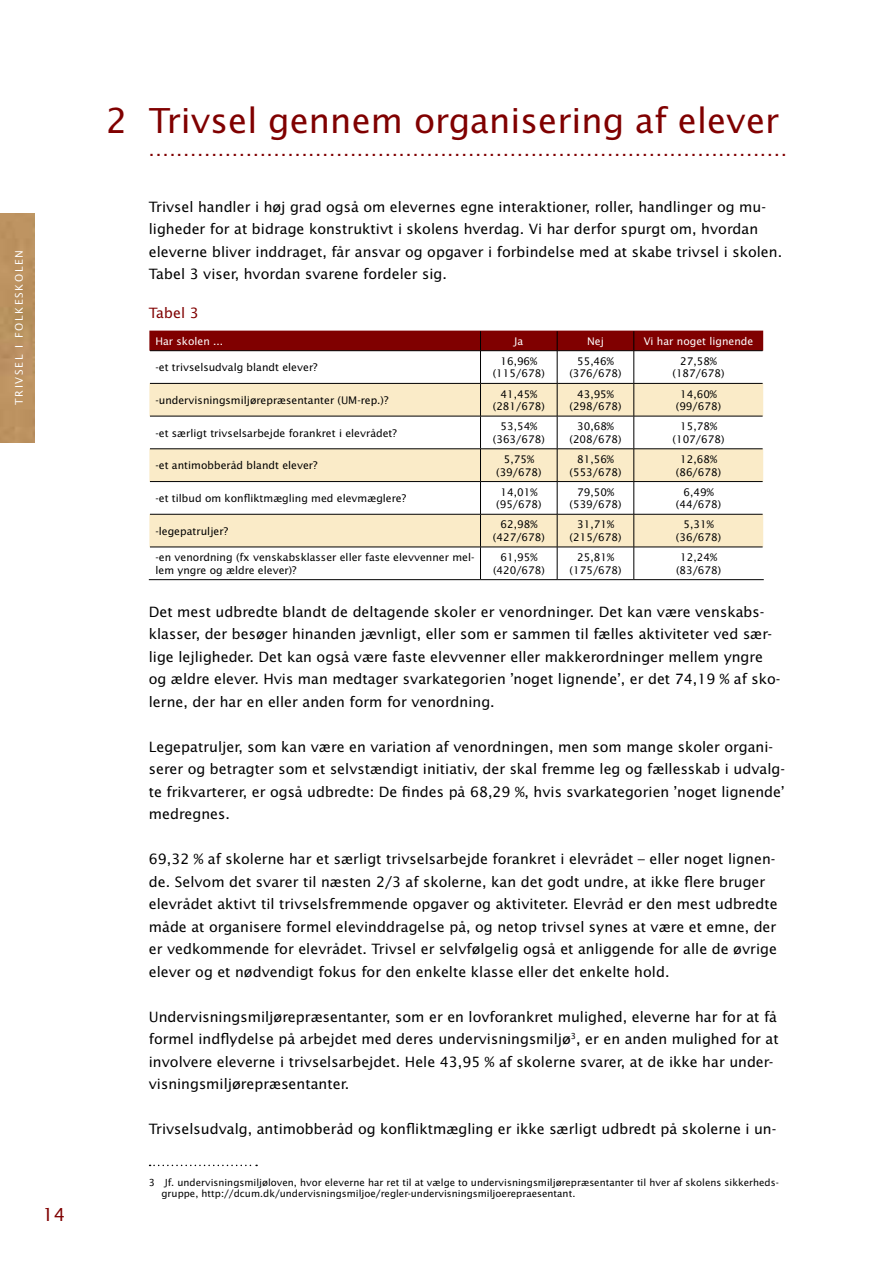
<style>
.page{position:relative;width:893px;height:1263px;background:#fff}
.page>*{position:absolute;margin:0;border:0;box-sizing:border-box;transform-origin:0 0}
.t1{font:34.5px "Lucida Sans Std";color:#800000}
.t2{font:18px "Lucida Sans Std";color:#800000}
.t3{font:14.25px/22.5px "Lucida Sans Std";color:#000}
.t4{font:14.25px "Lucida Sans Std";color:#800000}
.t5{font:10.5px/12.6px "Lucida Sans Std";color:#000;text-align:center}
.t6{font:10.5px "Lucida Sans Std";color:#fff}
.t7{font:9.75px/11.7px "Lucida Sans Std";color:#000}
</style>
<div class="page">
<div style="left:149px;top:383px;width:614px;height:33px;background:#faebc8"></div>
<svg style="left:149px;top:449px;width:614px;height:98px;fill:#faebc8"></svg>
<div style="left:149px;top:331px;width:614px;height:20px;background:#800000"></div>
<hr style="left:150px;top:350px;width:330px;height:1px;background:#000">
<hr style="left:480px;top:350px;width:77px;height:1px;background:#000">
<hr style="left:480px;top:351px;width:1px;height:32px;background:#000">
<hr style="left:557px;top:350px;width:77px;height:1px;background:#000">
<hr style="left:557px;top:351px;width:1px;height:32px;background:#000">
<hr style="left:634px;top:350px;width:129px;height:1px;background:#000">
<hr style="left:634px;top:351px;width:1px;height:32px;background:#000">
<hr style="left:150px;top:383px;width:330px;height:1px;background:#000">
<hr style="left:480px;top:383px;width:77px;height:1px;background:#000">
<hr style="left:480px;top:384px;width:1px;height:32px;background:#000">
<hr style="left:557px;top:383px;width:77px;height:1px;background:#000">
<hr style="left:557px;top:384px;width:1px;height:32px;background:#000">
<hr style="left:634px;top:383px;width:129px;height:1px;background:#000">
<hr style="left:634px;top:384px;width:1px;height:32px;background:#000">
<hr style="left:150px;top:416px;width:330px;height:1px;background:#000">
<hr style="left:480px;top:416px;width:77px;height:1px;background:#000">
<hr style="left:480px;top:416px;width:1px;height:33px;background:#000">
<hr style="left:557px;top:416px;width:77px;height:1px;background:#000">
<hr style="left:557px;top:416px;width:1px;height:33px;background:#000">
<hr style="left:634px;top:416px;width:129px;height:1px;background:#000">
<hr style="left:634px;top:416px;width:1px;height:33px;background:#000">
<hr style="left:150px;top:448px;width:330px;height:1px;background:#000">
<hr style="left:480px;top:448px;width:77px;height:1px;background:#000">
<hr style="left:480px;top:449px;width:1px;height:32px;background:#000">
<hr style="left:557px;top:448px;width:77px;height:1px;background:#000">
<hr style="left:557px;top:449px;width:1px;height:32px;background:#000">
<hr style="left:634px;top:448px;width:129px;height:1px;background:#000">
<hr style="left:634px;top:449px;width:1px;height:32px;background:#000">
<hr style="left:150px;top:481px;width:330px;height:1px;background:#000">
<hr style="left:480px;top:481px;width:77px;height:1px;background:#000">
<hr style="left:480px;top:482px;width:1px;height:32px;background:#000">
<hr style="left:557px;top:481px;width:77px;height:1px;background:#000">
<hr style="left:557px;top:482px;width:1px;height:32px;background:#000">
<hr style="left:634px;top:481px;width:129px;height:1px;background:#000">
<hr style="left:634px;top:482px;width:1px;height:32px;background:#000">
<hr style="left:150px;top:514px;width:330px;height:1px;background:#000">
<hr style="left:480px;top:514px;width:77px;height:1px;background:#000">
<hr style="left:480px;top:514px;width:1px;height:33px;background:#000">
<hr style="left:557px;top:514px;width:77px;height:1px;background:#000">
<hr style="left:557px;top:514px;width:1px;height:33px;background:#000">
<hr style="left:634px;top:514px;width:129px;height:1px;background:#000">
<hr style="left:634px;top:514px;width:1px;height:33px;background:#000">
<hr style="left:150px;top:547px;width:330px;height:1px;background:#000">
<hr style="left:480px;top:547px;width:77px;height:1px;background:#000">
<hr style="left:480px;top:547px;width:1px;height:32px;background:#000">
<hr style="left:557px;top:547px;width:77px;height:1px;background:#000">
<hr style="left:557px;top:547px;width:1px;height:32px;background:#000">
<hr style="left:634px;top:547px;width:129px;height:1px;background:#000">
<hr style="left:634px;top:547px;width:1px;height:32px;background:#000">
<hr style="left:149px;top:579px;width:331px;height:1px;background:#000">
<hr style="left:480px;top:579px;width:77px;height:1px;background:#000">
<hr style="left:557px;top:579px;width:77px;height:1px;background:#000">
<hr style="left:634px;top:579px;width:130px;height:1px;background:#000">
<svg style="left:150px;top:1165px;width:107px;height:1px"></svg>
<div style="left:0;top:213px;width:34px;height:229px;background:#bc9261"></div>
<p class="t6" style="left:13px;top:405px;width:155px;rotate:-90deg">Trivsel i folkeskolen</p>
<p class="t2" style="left:43px;top:1204px;width:24px">14</p>
<h1 class="t1" style="left:106px;top:101px;width:23px">2</h1>
<h1 class="t1" style="left:149px;top:101px;width:632px">Trivsel gennem organisering af elever</h1>
<p class="t2" style="left:149px;top:139px;width:639px">............................................................................................</p>
<p class="t3" style="left:149px;top:195px;width:635px">Trivsel handler i høj grad også om elevernes egne interaktioner, roller, handlinger og mu&shy;ligheder for at bidrage konstruktivt i skolens hverdag. Vi har derfor spurgt om, hvordan eleverne bliver inddraget, får ansvar og opgaver i forbindelse med at skabe trivsel i skolen.<br>Tabel 3 viser, hvordan svarene fordeler sig.</p>
<p class="t4" style="left:149px;top:305px;width:51px">Tabel 3</p>
<p class="t6" style="left:155px;top:335px;width:69px">Har skolen ...</p>
<p class="t6" style="left:514px;top:335px;width:11px">Ja</p>
<p class="t6" style="left:587px;top:335px;width:18px">Nej</p>
<p class="t6" style="left:644px;top:335px;width:111px">Vi har noget lignende</p>
<p class="t5" style="left:155px;top:361px;width:164px">-et trivselsudvalg blandt elever?</p>
<p class="t5" style="left:493px;top:355px;width:53px">16,96% (115/678)</p>
<p class="t5" style="left:570px;top:355px;width:53px">55,46% (376/678)</p>
<p class="t5" style="left:673px;top:355px;width:53px">27,58% (187/678)</p>
<p class="t5" style="left:155px;top:394px;width:235px">-undervisningsmiljørepræsentanter (UM-rep.)?</p>
<p class="t5" style="left:493px;top:388px;width:53px">41,45% (281/678)</p>
<p class="t5" style="left:570px;top:388px;width:53px">43,95% (298/678)</p>
<p class="t5" style="left:676px;top:388px;width:47px">14,60% (99/678)</p>
<p class="t5" style="left:155px;top:427px;width:243px">-et særligt trivselsarbejde forankret i elevrådet?</p>
<p class="t5" style="left:493px;top:420px;width:53px">53,54% (363/678)</p>
<p class="t5" style="left:570px;top:420px;width:53px">30,68% (208/678)</p>
<p class="t5" style="left:673px;top:420px;width:53px">15,78% (107/678)</p>
<p class="t5" style="left:155px;top:459px;width:164px">-et antimobberåd blandt elever?</p>
<p class="t5" style="left:496px;top:453px;width:47px">5,75% (39/678)</p>
<p class="t5" style="left:570px;top:453px;width:53px">81,56% (553/678)</p>
<p class="t5" style="left:676px;top:453px;width:47px">12,68% (86/678)</p>
<p class="t5" style="left:155px;top:492px;width:252px">-et tilbud om konfliktmægling med elevmæglere?</p>
<p class="t5" style="left:496px;top:486px;width:47px">14,01% (95/678)</p>
<p class="t5" style="left:570px;top:486px;width:53px">79,50% (539/678)</p>
<p class="t5" style="left:676px;top:486px;width:47px">6,49% (44/678)</p>
<p class="t5" style="left:155px;top:525px;width:74px">-legepatruljer?</p>
<p class="t5" style="left:493px;top:518px;width:53px">62,98% (427/678)</p>
<p class="t5" style="left:570px;top:518px;width:53px">31,71% (215/678)</p>
<p class="t5" style="left:676px;top:518px;width:47px">5,31% (36/678)</p>
<p class="t5" style="left:155px;top:551px;width:320px;text-align:left">-en venordning (fx venskabsklasser eller faste elevvenner mel&shy;lem yngre og ældre elever)?</p>
<p class="t5" style="left:493px;top:551px;width:53px">61,95% (420/678)</p>
<p class="t5" style="left:570px;top:551px;width:53px">25,81% (175/678)</p>
<p class="t5" style="left:676px;top:551px;width:47px">12,24% (83/678)</p>
<p class="t3" style="left:149px;top:600px;width:633px">Det mest udbredte blandt de deltagende skoler er venordninger. Det kan være venskabs&shy;klasser, der besøger hinanden jævnligt, eller som er sammen til fælles aktiviteter ved sær&shy;lige lejligheder. Det kan også være faste elevvenner eller makkerordninger mellem yngre og ældre elever. Hvis man medtager svarkategorien ’noget lignende’, er det 74,19 % af sko&shy;lerne, der har en eller anden form for venordning.</p>
<p class="t3" style="left:149px;top:735px;width:638px">Legepatruljer, som kan være en variation af venordningen, men som mange skoler organi&shy;serer og betragter som et selvstændigt initiativ, der skal fremme leg og fællesskab i udvalg&shy;te frikvarterer, er også udbredte: De findes på 68,29 %, hvis svarkategorien ’noget lignende’ medregnes.</p>
<p class="t3" style="left:149px;top:848px;width:630px">69,32 % af skolerne har et særligt trivselsarbejde forankret i elevrådet – eller noget lignen&shy;de. Selvom det svarer til næsten 2/3 af skolerne, kan det godt undre, at ikke flere bruger elevrådet aktivt til trivselsfremmende opgaver og aktiviteter. Elevråd er den mest udbredte måde at organisere formel elevinddragelse på, og netop trivsel synes at være et emne, der er vedkommende for elevrådet. Trivsel er selvfølgelig også et anliggende for alle de øvrige elever og et nødvendigt fokus for den enkelte klasse eller det enkelte hold.</p>
<p class="t3" style="left:149px;top:1005px;width:631px">Undervisningsmiljørepræsentanter, som er en lovforankret mulighed, eleverne har for at få formel indflydelse på arbejdet med deres undervisningsmiljø<sup>3</sup>, er en anden mulighed for at involvere eleverne i trivselsarbejdet. Hele 43,95 % af skolerne svarer, at de ikke har under&shy;visningsmiljørepræsentanter.</p>
<p class="t3" style="left:149px;top:1118px;width:629px">Trivselsudvalg, antimobberåd og konfliktmægling er ikke særligt udbredt på skolerne i un-</p>
<p class="t7" style="left:162px;top:1176px;width:619px;text-indent:-13px">3 Jf. undervisningsmiljøloven, hvor eleverne har ret til at vælge to undervisningsmiljørepræsentanter til hver af skolens sikkerheds&shy;gruppe, http://dcum.dk/undervisningsmiljoe/regler-undervisningsmiljoerepraesentant.</p>
</div>
